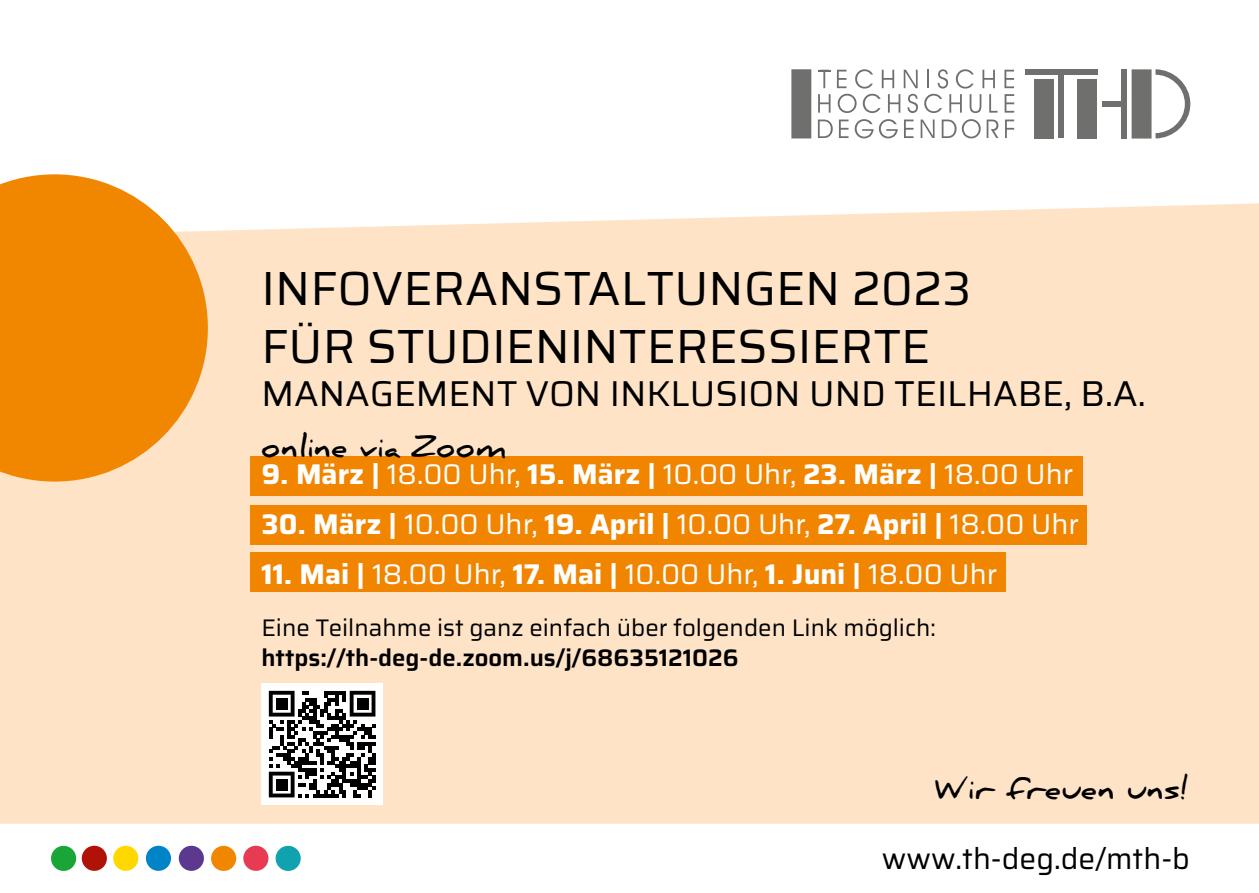
<style>
.page{position:relative;width:1259px;height:893px;background:#fff}
.page>*{position:absolute;margin:0;border:0;box-sizing:border-box;transform-origin:0 0}
.t1{font:48px/57.6px "Saira";color:#000}
.t2{font:36px "Saira";color:#000}
.t3{font:700 30px "Daniel";color:#000}
.t4{font:30px "Saira";color:#000}
.t5{font:28.5px "Saira";color:#fff}
.t6{font:700 28.5px "Saira";color:#fff}
.t7{font:24px "Saira";color:#000001}
.t8{font:600 24px "Saira";color:#000001}
.s1{font-weight:700}
.s2{font-weight:400}
</style>
<div class="page">
<div style="left:0;top:203px;width:1259px;height:621px;background:#fee3c7"></div>
<svg style="left:0;top:174px;width:208px;height:308px;background:#f2951f"></svg>
<div style="left:51px;top:846px;width:25px;height:25px;background:#19a636;border-radius:50%"></div>
<div style="left:82px;top:846px;width:25px;height:25px;background:#b11208;border-radius:50%"></div>
<div style="left:113px;top:846px;width:25px;height:25px;background:#ffd800;border-radius:50%"></div>
<div style="left:146px;top:846px;width:25px;height:25px;background:#0084c8;border-radius:50%"></div>
<div style="left:179px;top:846px;width:25px;height:25px;background:#5c398e;border-radius:50%"></div>
<div style="left:276px;top:846px;width:25px;height:25px;background:#10a2af;border-radius:50%"></div>
<div style="left:211px;top:846px;width:25px;height:25px;background:#f18700;border-radius:50%"></div>
<div style="left:243px;top:846px;width:25px;height:25px;background:#e73b54;border-radius:50%"></div>
<div style="left:250px;top:456px;width:833px;height:40px;background:#f18500"></div>
<div style="left:261px;top:683px;width:122px;height:122px;background:#fff"></div>
<svg style="left:269px;top:691px;width:106px;height:106px"></svg>
<div style="left:276px;top:698px;width:11px;height:11px;background:#000"></div>
<div style="left:357px;top:698px;width:11px;height:11px;background:#000"></div>
<div style="left:276px;top:779px;width:11px;height:11px;background:#000"></div>
<svg style="left:1004px;top:70px;width:10px;height:18px"></svg>
<svg style="left:818px;top:70px;width:12px;height:18px"></svg>
<div style="left:1077px;top:79px;width:20px;height:59px;background:#6f6f6e"></div>
<div style="left:1034px;top:79px;width:20px;height:60px;background:#6f6f6e"></div>
<div style="left:1121px;top:69px;width:5px;height:70px;background:#6f6f6e"></div>
<div style="left:1131px;top:69px;width:20px;height:70px;background:#6f6f6e"></div>
<div style="left:791px;top:69px;width:20px;height:69px;background:#6f6f6e"></div>
<svg style="left:1155px;top:69px;width:35px;height:69px"></svg>
<div style="left:1024px;top:69px;width:73px;height:5px;background:#6f6f6e"></div>
<div style="left:1058px;top:74px;width:5px;height:64px;background:#6f6f6e"></div>
<div style="left:1101px;top:101px;width:20px;height:5px;background:#6f6f6e"></div>
<svg style="left:818px;top:94px;width:12px;height:19px"></svg>
<svg style="left:837px;top:69px;width:81px;height:44px"></svg>
<svg style="left:924px;top:69px;width:73px;height:44px"></svg>
<svg style="left:1004px;top:94px;width:10px;height:19px"></svg>
<svg style="left:818px;top:120px;width:15px;height:18px"></svg>
<svg style="left:839px;top:120px;width:9px;height:18px"></svg>
<svg style="left:854px;top:119px;width:19px;height:19px"></svg>
<svg style="left:879px;top:119px;width:18px;height:19px"></svg>
<svg style="left:904px;top:120px;width:9px;height:18px"></svg>
<svg style="left:920px;top:120px;width:14px;height:18px"></svg>
<svg style="left:941px;top:119px;width:39px;height:19px"></svg>
<svg style="left:986px;top:120px;width:12px;height:18px"></svg>
<svg style="left:1005px;top:120px;width:9px;height:18px"></svg>
<div style="left:250px;top:505px;width:836px;height:40px;background:#f18500"></div>
<div style="left:250px;top:552px;width:755px;height:40px;background:#f18500"></div>
<h1 class="t1" style="left:261px;top:259px;width:711px">INFOVERANSTALTUNGEN 2023<br>FÜR STUDIENINTERESSIERTE</h1>
<p class="t2" style="left:261px;top:366px;width:885px">MANAGEMENT VON INKLUSION UND TEILHABE, B.A.</p>
<p class="t3" style="left:261px;top:429px;width:247px">online via Zoom</p>
<p class="t5" style="left:261px;top:453px;width:813px"><span class="s1">9. März |</span> 18.00 Uhr, <span class="s1">15. März |</span> 10.00 Uhr, <span class="s1">23. März |</span> 18.00 Uhr</p>
<p class="t6" style="left:261px;top:502px;width:819px">30. März | <span class="s2">10.00 Uhr,</span> 19. April | <span class="s2">10.00 Uhr,</span> 27. April | <span class="s2">18.00 Uhr</span></p>
<p class="t5" style="left:261px;top:553px;width:737px"><span class="s1">11. Mai |</span> 18.00 Uhr, <span class="s1">17. Mai |</span> 10.00 Uhr, <span class="s1">1. Juni |</span> 18.00 Uhr</p>
<p class="t7" style="left:261px;top:609px;width:676px">Eine Teilnahme ist ganz einfach über folgenden Link möglich:</p>
<p class="t8" style="left:261px;top:639px;width:479px">https://th-deg-de.zoom.us/j/68635121026</p>
<p class="t3" style="left:935px;top:771px;width:253px">Wir freuen uns!</p>
<p class="t4" style="left:882px;top:836px;width:309px">www.th-deg.de/mth-b</p>
</div>
